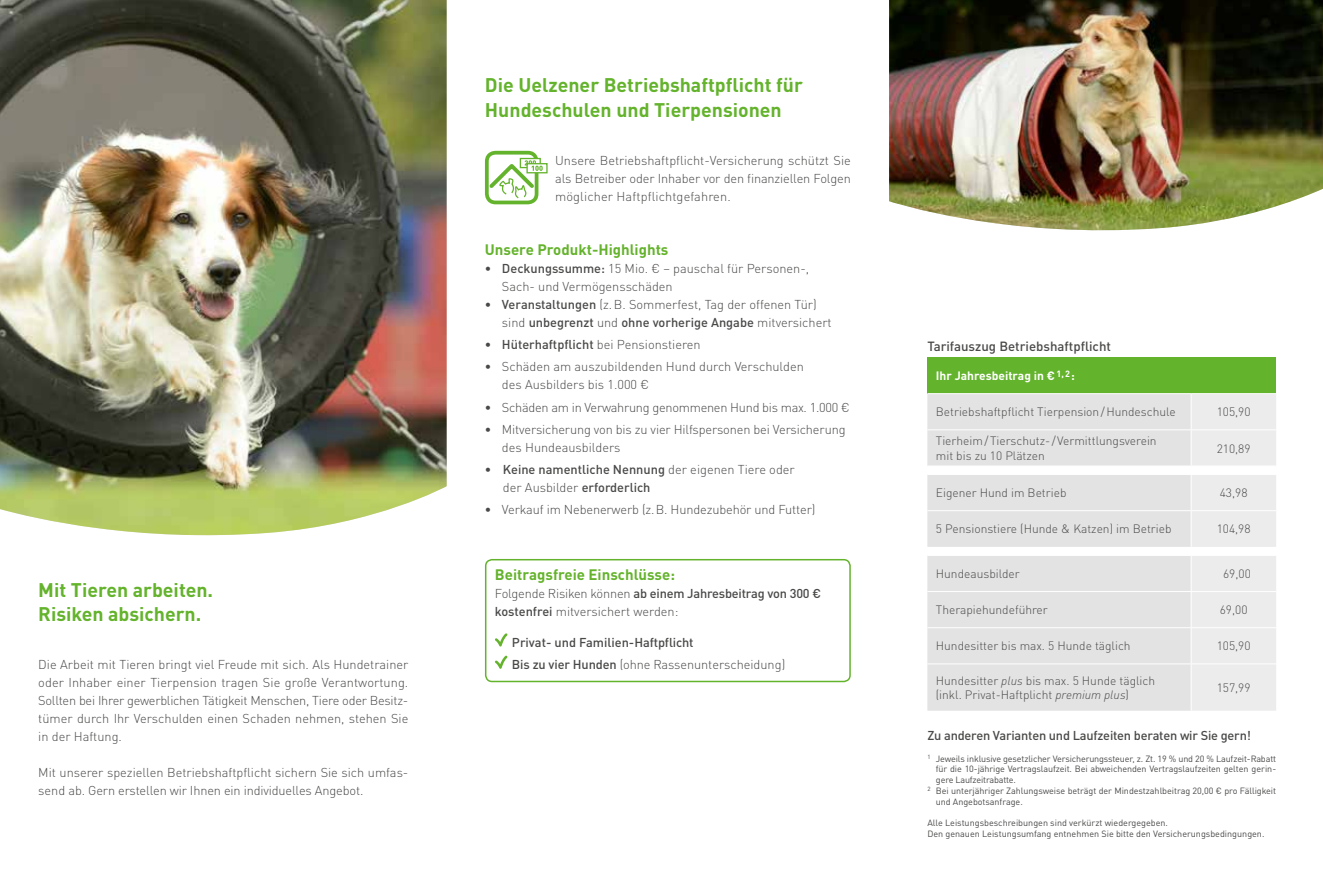
<style>
.page{position:relative;width:1323px;height:881px;background:#fff}
.page>*{position:absolute;margin:0;border:0;box-sizing:border-box;transform-origin:0 0}
.t1{font:700 19.5px/24px "DINOT";color:#64b32c}
.t2{font:700 15px "DINOT";color:#64b32c}
.t3{font:500 13.2px "DINOT";color:#494948}
.t4{font:300 12.75px/18px "DINOT";color:#494948}
.t5{font:500 12.75px/18px "DINOT";letter-spacing:-.01em;color:#494948}
.t6{font:300 12.75px "DINOT";letter-spacing:-.02em;color:#494948}
.t7{font:300 12px/14.4px "DINOT";color:#494948}
.t8{font:700 12px "DINOT";color:#fff}
.t9{font:9px/10.8px "DINOT";letter-spacing:-.005em;color:#494948}
.s1{font-weight:500}
.s2{font-weight:300}
.s3{font-style:italic}
</style>
<div class="page">
<img style="left:889px;top:0;width:433px;height:231px">
<img style="left:0;top:0;width:446px;height:536px">
<svg style="left:495px;top:633px;width:12px;height:13px"></svg>
<svg style="left:495px;top:655px;width:12px;height:13px"></svg>
<div style="left:485px;top:558px;width:365px;height:124px;border:2px solid #64b32c;border-radius:6px"></div>
<div style="left:485px;top:151px;width:53px;height:53px;border:4px solid #64b32c;border-radius:9px"></div>
<svg style="left:519px;top:158px;width:22px;height:2px"></svg>
<svg style="left:542px;top:163px;width:5px;height:10px"></svg>
<svg style="left:486px;top:160px;width:56px;height:39px"></svg>
<div style="left:927px;top:357px;width:349px;height:36px;background:#64b32c"></div>
<div style="left:927px;top:394px;width:264px;height:316px;background:#e3e3e3"></div>
<div style="left:1192px;top:394px;width:84px;height:316px;background:#ececed"></div>
<hr style="left:1190px;top:394px;width:1px;height:35px;background:#fff">
<hr style="left:927px;top:429px;width:264px;height:1px;background:#fff">
<hr style="left:1191px;top:429px;width:85px;height:1px;background:#fff">
<hr style="left:1190px;top:430px;width:1px;height:35px;background:#fff">
<hr style="left:927px;top:465px;width:264px;height:1px;background:#fff">
<hr style="left:1191px;top:465px;width:85px;height:1px;background:#fff">
<hr style="left:927px;top:474px;width:264px;height:1px;background:#fff">
<hr style="left:1191px;top:474px;width:85px;height:1px;background:#fff">
<hr style="left:1190px;top:474px;width:1px;height:36px;background:#fff">
<hr style="left:927px;top:510px;width:264px;height:1px;background:#fff">
<hr style="left:1191px;top:510px;width:85px;height:1px;background:#fff">
<hr style="left:1190px;top:511px;width:1px;height:35px;background:#fff">
<hr style="left:927px;top:554px;width:264px;height:1px;background:#fff">
<hr style="left:1191px;top:554px;width:85px;height:1px;background:#fff">
<hr style="left:1190px;top:555px;width:1px;height:36px;background:#fff">
<hr style="left:927px;top:591px;width:264px;height:1px;background:#fff">
<hr style="left:1191px;top:591px;width:85px;height:1px;background:#fff">
<hr style="left:1190px;top:591px;width:1px;height:36px;background:#fff">
<hr style="left:927px;top:627px;width:264px;height:1px;background:#fff">
<hr style="left:1191px;top:627px;width:85px;height:1px;background:#fff">
<hr style="left:1190px;top:628px;width:1px;height:35px;background:#fff">
<hr style="left:927px;top:663px;width:264px;height:1px;background:#fff">
<hr style="left:1191px;top:663px;width:85px;height:1px;background:#fff">
<hr style="left:1190px;top:664px;width:1px;height:46px;background:#fff">
<h1 class="t1" style="left:38px;top:577px;width:176px">Mit Tieren arbeiten.<br>Risiken absichern.</h1>
<p class="t4" style="left:38px;top:655px;width:371px;text-align:justify">Die Arbeit mit Tieren bringt viel Freude mit sich. Als Hundetrainer oder Inhaber einer Tierpension tragen Sie große Verantwortung.<br>Sollten bei Ihrer gewerblichen Tätigkeit Menschen, Tiere oder Besitz&shy;tümer durch Ihr Verschulden einen Schaden nehmen, stehen Sie in der Haftung.</p>
<p class="t4" style="left:38px;top:763px;width:371px">Mit unserer speziellen Betriebshaftpflicht sichern Sie sich umfas&shy;send ab. Gern erstellen wir Ihnen ein individuelles Angebot.</p>
<h1 class="t1" style="left:485px;top:73px;width:319px">Die Uelzener Betriebshaftpflicht für<br>Hundeschulen und Tierpensionen</h1>
<p class="t4" style="left:555px;top:151px;width:297px;text-align:justify">Unsere Betriebshaftpflicht-Versicherung schützt Sie als Betreiber oder Inhaber vor den finanziellen Folgen möglicher Haftpflichtgefahren.</p>
<p class="t2" style="left:485px;top:239px;width:185px">Unsere Produkt-Highlights</p>
<p class="t4" style="left:502px;top:259px;width:308px;text-indent:-17px"><span class="s1">• Deckungssumme:</span> 15 Mio. € – pauschal für Personen-,<br>Sach- und Vermögensschäden</p>
<p class="t4" style="left:502px;top:295px;width:331px;text-indent:-17px"><span class="s1">• Veranstaltungen</span> (z.B. Sommerfest, Tag der offenen Tür) sind <span class="s1">unbegrenzt</span> und <span class="s1">ohne vorherige Angabe</span> mitversichert</p>
<p class="t5" style="left:485px;top:335px;width:217px">• Hüterhaftpflicht <span class="s2">bei Pensionstieren</span></p>
<p class="t4" style="left:502px;top:357px;width:303px;text-indent:-17px"><span class="s1">•</span> Schäden am auszubildenden Hund durch Verschulden des Ausbilders bis 1.000 €</p>
<p class="t6" style="left:485px;top:399px;width:366px"><span class="s1">•</span> Schäden am in Verwahrung genommenen Hund bis max. 1.000 €</p>
<p class="t4" style="left:502px;top:420px;width:345px;text-indent:-17px"><span class="s1">•</span> Mitversicherung von bis zu vier Hilfspersonen bei Versicherung des Hundeausbilders</p>
<p class="t5" style="left:503px;top:460px;width:293px;text-indent:-18px">• Keine namentliche Nennung <span class="s2">der eigenen Tiere oder der Ausbilder</span> erforderlich</p>
<p class="t4" style="left:485px;top:500px;width:332px"><span class="s1">•</span> Verkauf im Nebenerwerb (z.B. Hundezubehör und Futter)</p>
<p class="t2" style="left:495px;top:565px;width:181px">Beitragsfreie Einschlüsse:</p>
<p class="t4" style="left:495px;top:584px;width:328px">Folgende Risiken können <span class="s1">ab einem Jahresbeitrag von 300 € kostenfrei</span> mitversichert werden:</p>
<p class="t5" style="left:512px;top:630px;width:275px;line-height:22.2px">Privat- und Familien-Haftpflicht<br>Bis zu vier Hunden <span class="s2">(ohne Rassenunterscheidung)</span></p>
<p class="t3" style="left:927px;top:338px;width:185px">Tarifauszug Betriebshaftpflicht</p>
<p class="t8" style="left:935px;top:367px;width:140px">Ihr Jahresbeitrag in € <sup>1,2</sup>:</p>
<p class="t7" style="left:935px;top:404px;width:241px">Betriebshaftpflicht Tierpension/Hundeschule</p>
<p class="t7" style="left:1216px;top:404px;width:35px">105,90</p>
<p class="t7" style="left:935px;top:433px;width:222px">Tierheim/Tierschutz- /Vermittlungsverein mit bis zu 10 Plätzen</p>
<p class="t7" style="left:1216px;top:440px;width:35px">210,89</p>
<p class="t7" style="left:935px;top:485px;width:132px">Eigener Hund im Betrieb</p>
<p class="t7" style="left:1219px;top:485px;width:29px">43,98</p>
<p class="t7" style="left:935px;top:521px;width:237px">5 Pensionstiere (Hunde &amp; Katzen) im Betrieb</p>
<p class="t7" style="left:1216px;top:521px;width:35px">104,98</p>
<p class="t7" style="left:935px;top:566px;width:85px">Hundeausbilder</p>
<p class="t7" style="left:1223px;top:566px;width:29px">69,00</p>
<p class="t7" style="left:935px;top:602px;width:113px">Therapiehundeführer</p>
<p class="t7" style="left:1219px;top:602px;width:29px">69,00</p>
<p class="t7" style="left:935px;top:638px;width:196px">Hundesitter bis max. 5 Hunde täglich</p>
<p class="t7" style="left:1216px;top:638px;width:35px">105,90</p>
<p class="t7" style="left:935px;top:672px;width:221px">Hundesitter <span class="s3">plus</span> bis max. 5 Hunde täglich (inkl. Privat-Haftplicht <span class="s3">premium plus</span>)</p>
<p class="t7" style="left:1216px;top:680px;width:35px">157,99</p>
<p class="t5" style="left:927px;top:725px;width:325px">Zu anderen Varianten und Laufzeiten beraten wir Sie gern!</p>
<p class="t9" style="left:927px;top:752px;width:350px"><sup>1</sup> Jeweils inklusive gesetzlicher Versicherungssteuer, z. Zt. 19 % und 20 % Laufzeit-Rabatt</p>
<p class="t9" style="left:935px;top:763px;width:342px">für die 10-jährige Vertragslaufzeit. Bei abweichenden Vertragslaufzeiten gelten gerin-</p>
<p class="t9" style="left:935px;top:774px;width:82px">gere Laufzeitrabatte.</p>
<p class="t9" style="left:927px;top:784px;width:350px"><sup>2</sup> Bei unterjähriger Zahlungsweise beträgt der Mindestzahlbeitrag 20,00 € pro Fälligkeit</p>
<p class="t9" style="left:935px;top:795px;width:88px">und Angebotsanfrage.</p>
<p class="t9" style="left:927px;top:817px;width:338px">Alle Leistungsbeschreibungen sind verkürzt wiedergegeben.<br>Den genauen Leistungsumfang entnehmen Sie bitte den Versicherungsbedingungen.</p>
</div>
